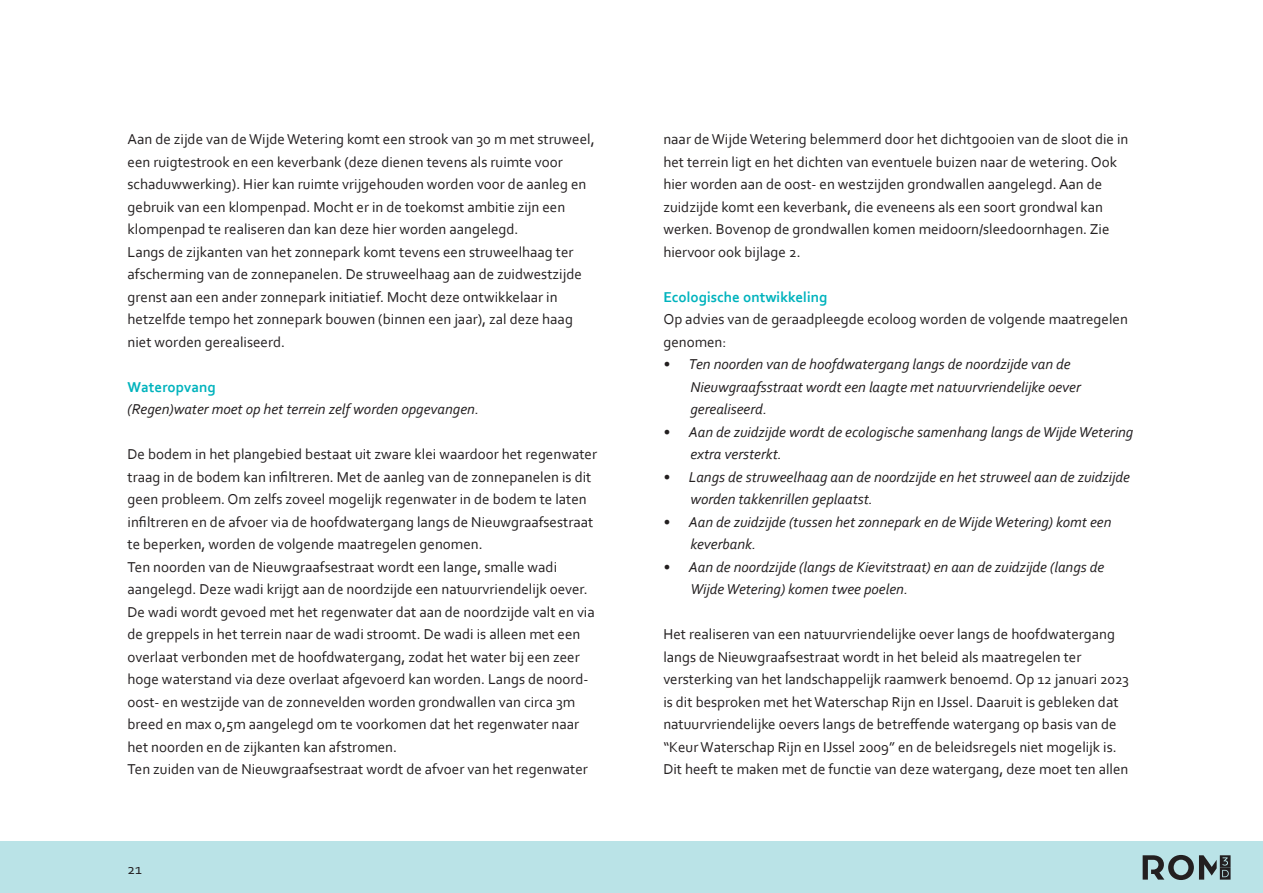
<style>
.page{position:relative;width:1263px;height:893px;background:#fff}
.page>*{position:absolute;margin:0;border:0;box-sizing:border-box;transform-origin:0 0}
.t1{font:15px/22.5px "Corbel";color:#231f20}
.t2{font:italic 15px/22.5px "Corbel";color:#231f20}
.t3{font:700 15px "Corbel";color:#00b3bd}
</style>
<div class="page">
<div style="left:0;top:842px;width:1263px;height:51px;background:#bae3e7"></div>
<svg style="left:1143px;top:855px;width:87px;height:25px"></svg>
<p class="t1" style="left:128px;top:127px;width:469px">Aan de zijde van de Wijde Wetering komt een strook van 30 m met struweel, een ruigtestrook en een keverbank (deze dienen tevens als ruimte voor schaduwwerking). Hier kan ruimte vrijgehouden worden voor de aanleg en gebruik van een klompenpad. Mocht er in de toekomst ambitie zijn een klompenpad te realiseren dan kan deze hier worden aangelegd.<br>Langs de zijkanten van het zonnepark komt tevens een struweelhaag ter afscherming van de zonnepanelen. De struweelhaag aan de zuidwestzijde grenst aan een ander zonnepark initiatief. Mocht deze ontwikkelaar in hetzelfde tempo het zonnepark bouwen (binnen een jaar), zal deze haag niet worden gerealiseerd.</p>
<p class="t3" style="left:128px;top:377px;width:90px">Wateropvang</p>
<p class="t2" style="left:128px;top:397px;width:353px">(Regen)water moet op het terrein zelf worden opgevangen.</p>
<p class="t1" style="left:128px;top:442px;width:471px">De bodem in het plangebied bestaat uit zware klei waardoor het regenwater traag in de bodem kan infiltreren. Met de aanleg van de zonnepanelen is dit geen probleem. Om zelfs zoveel mogelijk regenwater in de bodem te laten infiltreren en de afvoer via de hoofdwatergang langs de Nieuwgraafsestraat te beperken, worden de volgende maatregelen genomen.<br>Ten noorden van de Nieuwgraafsestraat wordt een lange, smalle wadi aangelegd. Deze wadi krijgt aan de noordzijde een natuurvriendelijk oever.<br>De wadi wordt gevoed met het regenwater dat aan de noordzijde valt en via de greppels in het terrein naar de wadi stroomt. De wadi is alleen met een overlaat verbonden met de hoofdwatergang, zodat het water bij een zeer hoge waterstand via deze overlaat afgevoerd kan worden. Langs de noord&shy;oost- en westzijde van de zonnevelden worden grondwallen van circa 3m breed en max 0,5m aangelegd om te voorkomen dat het regenwater naar het noorden en de zijkanten kan afstromen.<br>Ten zuiden van de Nieuwgraafsestraat wordt de afvoer van het regenwater</p>
<p class="t1" style="left:128px;top:857px;width:16px">21</p>
<p class="t1" style="left:663px;top:127px;width:467px">naar de Wijde Wetering belemmerd door het dichtgooien van de sloot die in het terrein ligt en het dichten van eventuele buizen naar de wetering. Ook hier worden aan de oost- en westzijden grondwallen aangelegd. Aan de zuidzijde komt een keverbank, die eveneens als een soort grondwal kan werken. Bovenop de grondwallen komen meidoorn/sleedoornhagen. Zie hiervoor ook bijlage 2.</p>
<p class="t3" style="left:663px;top:287px;width:165px">Ecologische ontwikkeling</p>
<p class="t1" style="left:663px;top:307px;width:466px">Op advies van de geraadpleegde ecoloog worden de volgende maatregelen genomen:</p>
<p class="t2" style="left:690px;top:352px;width:392px;text-indent:-27px">• Ten noorden van de hoofdwatergang langs de noordzijde van de<br>Nieuwgraafsstraat wordt een laagte met natuurvriendelijke oever gerealiseerd.</p>
<p class="t2" style="left:690px;top:420px;width:445px;text-indent:-27px">• Aan de zuidzijde wordt de ecologische samenhang langs de Wijde Wetering extra versterkt.</p>
<p class="t2" style="left:690px;top:465px;width:441px;text-indent:-27px">• Langs de struweelhaag aan de noordzijde en het struweel aan de zuidzijde worden takkenrillen geplaatst.</p>
<p class="t2" style="left:690px;top:510px;width:423px;text-indent:-27px">• Aan de zuidzijde (tussen het zonnepark en de Wijde Wetering) komt een keverbank.</p>
<p class="t2" style="left:690px;top:555px;width:415px;text-indent:-27px">• Aan de noordzijde (langs de Kievitstraat) en aan de zuidzijde (langs de<br>Wijde Wetering) komen twee poelen.</p>
<p class="t1" style="left:663px;top:622px;width:467px">Het realiseren van een natuurvriendelijke oever langs de hoofdwatergang langs de Nieuwgraafsestraat wordt in het beleid als maatregelen ter versterking van het landschappelijk raamwerk benoemd. Op 12 januari 2023 is dit besproken met het Waterschap Rijn en IJssel. Daaruit is gebleken dat natuurvriendelijke oevers langs de betreffende watergang op basis van de “Keur Waterschap Rijn en IJssel 2009” en de beleidsregels niet mogelijk is.<br>Dit heeft te maken met de functie van deze watergang, deze moet ten allen</p>
</div>
